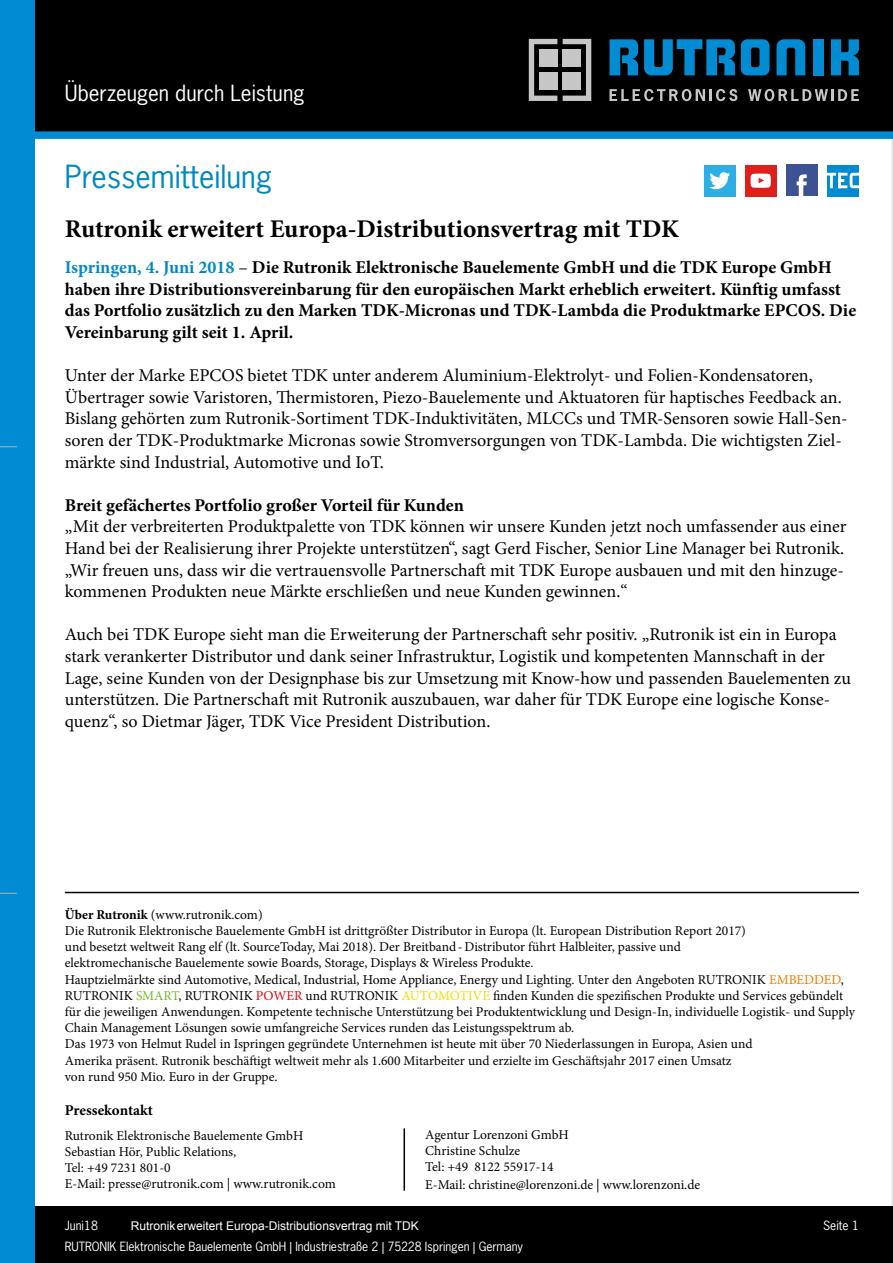
<style>
.page{position:relative;width:893px;height:1263px;background:#fff}
.page>*{position:absolute;margin:0;border:0;box-sizing:border-box;transform-origin:0 0}
.t1{font:30px "News Gothic Std";color:#0088c2}
.t2{font:700 25.5px "Minion Pro";letter-spacing:-.005em;color:#000}
.t3{font:21px "News Gothic Std";color:#fff}
.t4{font:18px/21.6px "Minion Pro";color:#000}
.t5{font:700 18px/21.6px "Minion Pro";color:#000}
.t6{font:700 15px "Minion Pro";color:#000}
.t7{font:13.5px/16.2px "Minion Pro";color:#000}
.t8{font:12px "News Gothic Std";letter-spacing:-.01em;color:#fff}
.t9{font:12px "Arial";color:#fff}
.s1{color:#0088c2}
.s2{font-weight:400}
.s3{font-weight:700}
.s4{color:#ef7d00}
.s5{color:#76b82a}
.s6{color:#e30613}
.s7{color:#f2dc00}
.s8{font-weight:500}
</style>
<div class="page">
<div style="left:0;top:0;width:893px;height:135px;background:#000"></div>
<div style="left:0;top:1206px;width:893px;height:57px;background:#000"></div>
<svg style="left:741px;top:39px;width:29px;height:36px"></svg>
<div style="left:813px;top:39px;width:10px;height:36px;background:#008bd2"></div>
<svg style="left:831px;top:39px;width:28px;height:36px"></svg>
<svg style="left:609px;top:39px;width:29px;height:36px"></svg>
<svg style="left:644px;top:39px;width:91px;height:36px"></svg>
<svg style="left:777px;top:39px;width:28px;height:36px"></svg>
<svg style="left:609px;top:89px;width:128px;height:12px"></svg>
<svg style="left:748px;top:89px;width:111px;height:12px"></svg>
<svg style="left:529px;top:39px;width:28px;height:62px"></svg>
<svg style="left:563px;top:39px;width:28px;height:62px"></svg>
<div style="left:539px;top:50px;width:18px;height:17px;background:#c6c6c6"></div>
<div style="left:563px;top:50px;width:18px;height:17px;background:#c6c6c6"></div>
<div style="left:563px;top:73px;width:18px;height:17px;background:#c6c6c6"></div>
<div style="left:539px;top:73px;width:18px;height:17px;background:#c6c6c6"></div>
<div style="left:0;top:0;width:34px;height:1263px;background:#008bd2"></div>
<div style="left:34px;top:131px;width:859px;height:8px;background:#008bd2"></div>
<svg style="left:0;top:446px;width:17px;height:1px"></svg>
<svg style="left:0;top:893px;width:17px;height:1px"></svg>
<div style="left:704px;top:165px;width:31px;height:31px;background:#2dafe6"></div>
<svg style="left:709px;top:172px;width:21px;height:17px"></svg>
<div style="left:745px;top:165px;width:31px;height:31px;background:#dd211a"></div>
<svg style="left:751px;top:174px;width:20px;height:14px"></svg>
<div style="left:786px;top:165px;width:31px;height:31px;background:#3e5293"></div>
<svg style="left:797px;top:174px;width:10px;height:22px"></svg>
<div style="left:827px;top:165px;width:32px;height:31px;background:#008bd2"></div>
<svg style="left:827px;top:172px;width:32px;height:17px"></svg>
<hr style="left:65px;top:892px;width:794px;height:1px;background:#000">
<hr style="left:404px;top:1128px;width:1px;height:63px;background:#000">
<h3 class="t3" style="left:65px;top:80px;width:241px">Überzeugen durch Leistung</h3>
<h1 class="t1" style="left:65px;top:158px;width:209px">Pressemitteilung</h1>
<h2 class="t2" style="left:65px;top:211px;width:616px">Rutronik erweitert Europa-Distributionsvertrag mit TDK</h2>
<p class="t5" style="left:65px;top:256px;width:793px"><span class="s1">Ispringen, 4. Juni 2018</span> <span class="s2">–</span> Die Rutronik Elektronische Bauelemente GmbH und die TDK Europe GmbH haben ihre Distributionsvereinbarung für den europäischen Markt erheblich erweitert. Künftig umfasst das Portfolio zusätzlich zu den Marken TDK-Micronas und TDK-Lambda die Produktmarke EPCOS. Die Vereinbarung gilt seit 1. April.</p>
<p class="t4" style="left:65px;top:365px;width:784px">Unter der Marke EPCOS bietet TDK unter anderem Aluminium-Elektrolyt- und Folien-Kondensatoren, Übertrager sowie Varistoren, Thermistoren, Piezo-Bauelemente und Aktuatoren für haptisches Feedback an.<br>Bislang gehörten zum Rutronik-Sortiment TDK-Induktivitäten, MLCCs und TMR-Sensoren sowie Hall-Sen&shy;soren der TDK-Produktmarke Micronas sowie Stromversorgungen von TDK-Lambda. Die wichtigsten Ziel&shy;märkte sind Industrial, Automotive und IoT.</p>
<h3 class="t5" style="left:65px;top:494px;width:401px">Breit gefächertes Portfolio großer Vorteil für Kunden</h3>
<p class="t4" style="left:65px;top:516px;width:783px">„Mit der verbreiterten Produktpalette von TDK können wir unsere Kunden jetzt noch umfassender aus einer Hand bei der Realisierung ihrer Projekte unterstützen“, sagt Gerd Fischer, Senior Line Manager bei Rutronik. „Wir freuen uns, dass wir die vertrauensvolle Partnerschaft mit TDK Europe ausbauen und mit den hinzuge&shy;kommenen Produkten neue Märkte erschließen und neue Kunden gewinnen.“</p>
<p class="t4" style="left:65px;top:624px;width:788px">Auch bei TDK Europe sieht man die Erweiterung der Partnerschaft sehr positiv. „Rutronik ist ein in Europa stark verankerter Distributor und dank seiner Infrastruktur, Logistik und kompetenten Mannschaft in der Lage, seine Kunden von der Designphase bis zur Umsetzung mit Know-how und passenden Bauelementen zu unterstützen. Die Partnerschaft mit Rutronik auszubauen, war daher für TDK Europe eine logische Konse&shy;quenz“, so Dietmar Jäger, TDK Vice President Distribution.</p>
<p class="t7" style="left:65px;top:906px;width:791px"><span class="s3">Über Rutronik</span> (www.rutronik.com)<br>Die Rutronik Elektronische Bauelemente GmbH ist drittgrößter Distributor in Europa (lt. European Distribution Report 2017)<br>und besetzt weltweit Rang elf (lt. SourceToday, Mai 2018). Der Breitband-Distributor führt Halbleiter, passive und<br>elektromechanische Bauelemente sowie Boards, Storage, Displays &amp; Wireless Produkte.<br>Hauptzielmärkte sind Automotive, Medical, Industrial, Home Appliance, Energy und Lighting. Unter den Angeboten RUTRONIK <span class="s4">EMBEDDED</span>, RUTRONIK <span class="s5">SMART</span>, RUTRONIK <span class="s6">POWER</span> und RUTRONIK <span class="s7">AUTOMOTIVE</span> finden Kunden die spezifischen Produkte und Services gebündelt für die jeweiligen Anwendungen. Kompetente technische Unterstützung bei Produktentwicklung und Design-In, individuelle Logistik- und Supply Chain Management Lösungen sowie umfangreiche Services runden das Leistungsspektrum ab.<br>Das 1973 von Helmut Rudel in Ispringen gegründete Unternehmen ist heute mit über 70 Niederlassungen in Europa, Asien und<br>Amerika präsent. Rutronik beschäftigt weltweit mehr als 1.600 Mitarbeiter und erzielte im Geschäftsjahr 2017 einen Umsatz<br>von rund 950 Mio. Euro in der Gruppe.</p>
<p class="t6" style="left:65px;top:1100px;width:90px">Pressekontakt</p>
<p class="t7" style="left:65px;top:1127px;width:272px">Rutronik Elektronische Bauelemente GmbH Sebastian Hör, Public Relations,<br>Tel: +49 7231 801-0<br>E-Mail: presse@rutronik.com | www.rutronik.com</p>
<p class="t7" style="left:425px;top:1126px;width:145px">Agentur Lorenzoni GmbH<br>Christine Schulze<br>Tel: +49 8122 55917-14</p>
<p class="t7" style="left:425px;top:1176px;width:277px">E-Mail: christine@lorenzoni.de <span class="s8">|</span> www.lorenzoni.de</p>
<p class="t8" style="left:65px;top:1217px;width:35px">Juni18</p>
<p class="t8" style="left:823px;top:1217px;width:37px">Seite 1</p>
<p class="t8" style="left:65px;top:1239px;width:460px">RUTRONIK Elektronische Bauelemente GmbH | Industriestraße 2 | 75228 Ispringen | Germany</p>
<p class="t9" style="left:131px;top:1218px;width:290px">Rutronikerweitert Europa-Distributionsvertrag mit TDK</p>
</div>
